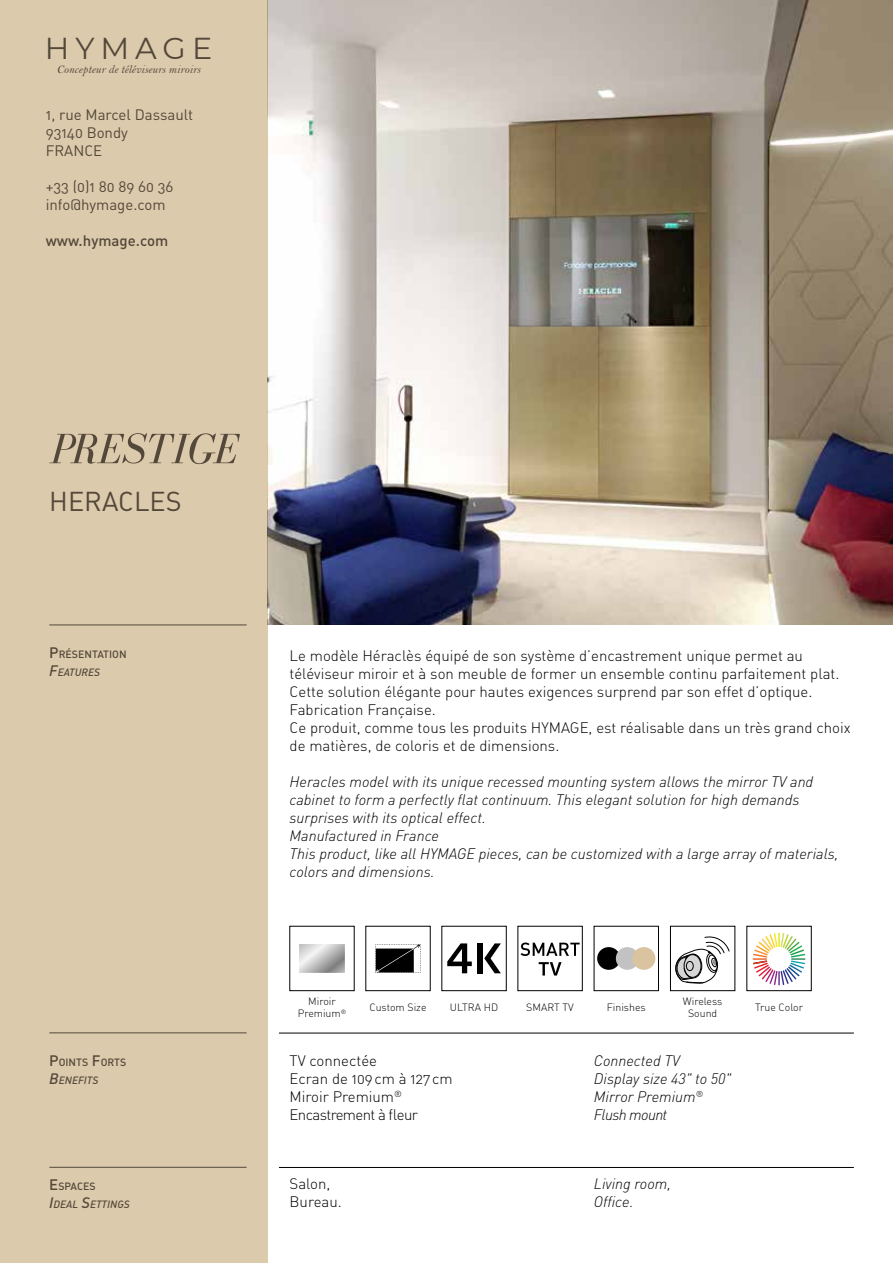
<style>
.page{position:relative;width:893px;height:1263px;background:#fff}
.page>*{position:absolute;margin:0;border:0;box-sizing:border-box;transform-origin:0 0}
.t1{font:30.15px "Montserrat";letter-spacing:.2em;color:#534839}
.t2{font:27px "DIN Regular Alternate";color:#534839}
.t3{font:15px/18px "DIN Light Alternate";color:#000}
.t4{font:italic 300 15px/18px "DIN";color:#000}
.t5{font:15px/18px "DIN Regular Alternate";color:#534839}
.t6{font:15px "DIN Medium Alternate";color:#534839}
.t7{font:11.7px "Bell MT Italic";letter-spacing:.005em;color:#534839}
.t8{font:10.5px/12.6px "DIN Light Alternate";color:#000;text-align:center}
.t9{font:10.5px "DIN Medium Alternate";color:#534839}
.t10{font:10.5px "DIN Medium Italic Alt";color:#534839}
.s1{font-size:15px}
</style>
<div class="page">
<img style="left:268px;top:0;width:625px;height:624px">
<div style="left:0;top:0;width:268px;height:1263px;background:#dccaad"></div>
<svg style="left:49px;top:433px;width:191px;height:31px"></svg>
<hr style="left:279px;top:1167px;width:575px;height:1px;background:#000">
<hr style="left:279px;top:1033px;width:575px;height:1px;background:#000">
<hr style="left:49px;top:1032px;width:198px;height:1px;background:#534839">
<hr style="left:49px;top:1167px;width:198px;height:1px;background:#534839">
<hr style="left:49px;top:624px;width:198px;height:1px;background:#534839">
<div style="left:478px;top:943px;width:5px;height:30px;background:#000"></div>
<svg style="left:484px;top:943px;width:17px;height:30px"></svg>
<svg style="left:447px;top:943px;width:25px;height:30px"></svg>
<svg style="left:299px;top:944px;width:46px;height:29px"></svg>
<svg style="left:376px;top:944px;width:45px;height:29px"></svg>
<svg style="left:521px;top:942px;width:59px;height:14px"></svg>
<svg style="left:539px;top:962px;width:22px;height:13px"></svg>
<svg style="left:675px;top:936px;width:55px;height:47px"></svg>
<div style="left:594px;top:926px;width:65px;height:65px;border:1px solid #000"></div>
<div style="left:670px;top:926px;width:65px;height:65px;border:1px solid #000"></div>
<div style="left:597px;top:947px;width:23px;height:23px;background:#000;border-radius:50%"></div>
<div style="left:616px;top:947px;width:23px;height:23px;background:#c2c2c2;border-radius:50%"></div>
<div style="left:632px;top:947px;width:23px;height:23px;background:#dac39f;border-radius:50%"></div>
<img style="left:753px;top:933px;width:52px;height:52px">
<h1 class="t1" style="left:45px;top:27px;width:169px">HYMAGE</h1>
<p class="t7" style="left:57px;top:62px;width:145px">Concepteur de téléviseurs miroirs</p>
<p class="t5" style="left:46px;top:105px;width:149px">1, rue Marcel Dassault<br>93140 Bondy<br>FRANCE</p>
<p class="t5" style="left:46px;top:177px;width:129px">+33 (0)1 80 89 60 36 info@hymage.com</p>
<p class="t6" style="left:46px;top:231px;width:124px">www.hymage.com</p>
<h2 class="t2" style="left:49px;top:484px;width:134px">HERACLES</h2>
<p class="t9" style="left:49px;top:647px;width:79px"><span class="s1">P</span>RÉSENTATION</p>
<p class="t10" style="left:49px;top:665px;width:52px"><span class="s1">F</span>EATURES</p>
<p class="t3" style="left:290px;top:646px;width:563px">Le modèle Héraclès équipé de son système d’encastrement unique permet au téléviseur miroir et à son meuble de former un ensemble continu parfaitement plat.<br>Cette solution élégante pour hautes exigences surprend par son effet d’optique.<br>Fabrication Française.<br>Ce produit, comme tous les produits HYMAGE, est réalisable dans un très grand choix de matières, de coloris et de dimensions.</p>
<p class="t4" style="left:290px;top:772px;width:550px">Heracles model with its unique recessed mounting system allows the mirror TV and cabinet to form a perfectly flat continuum. This elegant solution for high demands surprises with its optical effect.<br>Manufactured in France<br>This product, like all HYMAGE pieces, can be customized with a large array of materials, colors and dimensions.</p>
<p class="t8" style="left:298px;top:994px;width:50px">Miroir<br>Premium<sup>®</sup></p>
<p class="t8" style="left:370px;top:1001px;width:58px">Custom Size</p>
<p class="t8" style="left:450px;top:1001px;width:50px">ULTRA HD</p>
<p class="t8" style="left:526px;top:1001px;width:49px">SMART TV</p>
<p class="t8" style="left:607px;top:1001px;width:40px">Finishes</p>
<p class="t8" style="left:683px;top:994px;width:41px">Wireless<br>Sound</p>
<p class="t8" style="left:755px;top:1001px;width:49px">True Color</p>
<p class="t9" style="left:49px;top:1056px;width:79px"><span class="s1">P</span>OINTS <span class="s1">F</span>ORTS</p>
<p class="t10" style="left:49px;top:1074px;width:50px"><span class="s1">B</span>ENEFITS</p>
<p class="t3" style="left:290px;top:1051px;width:165px">TV connectée<br>Ecran de 109cm à 127 cm<br>Miroir Premium<sup>®<br></sup>Encastrement à fleur</p>
<p class="t4" style="left:594px;top:1051px;width:139px">Connected TV<br>Display size 43" to 50"<br>Mirror Premium<sup>®<br></sup>Flush mount</p>
<p class="t9" style="left:49px;top:1179px;width:48px"><span class="s1">E</span>SPACES</p>
<p class="t10" style="left:49px;top:1197px;width:82px"><span class="s1">I</span>DEAL <span class="s1">S</span>ETTINGS</p>
<p class="t3" style="left:290px;top:1175px;width:54px">Salon,<br>Bureau.</p>
<p class="t4" style="left:594px;top:1175px;width:79px">Living room,<br>Office.</p>
</div>
